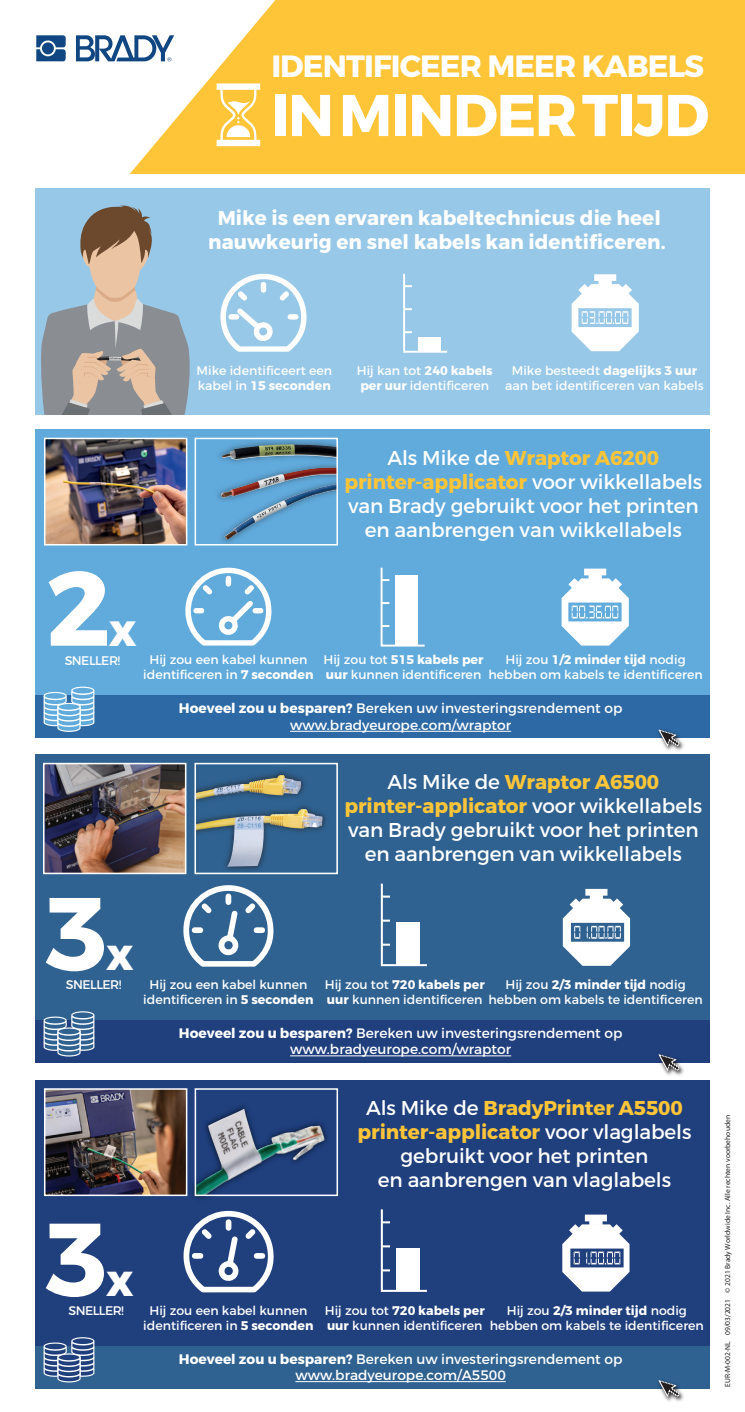
<style>
.page{position:relative;width:745px;height:1412px;background:#fff}
.page>*{position:absolute;margin:0;border:0;box-sizing:border-box;transform-origin:0 0}
.t1{font:700 105.12px "Montserrat";color:#fff}
.t2{font:700 103.62px "Montserrat";color:#fff}
.t3{font:700 58.75px "Montserrat";letter-spacing:-.025em;color:#fff}
.t4{font:700 45.5px "Montserrat";color:#fff}
.t5{font:700 44.88px "Montserrat";color:#fff}
.t6{font:700 30.75px "Montserrat";letter-spacing:-.03em;color:#fff}
.t7{font:20px/24px "Montserrat";letter-spacing:-.005em;color:#fff;text-align:center}
.t8{font:700 20px/24px "Montserrat";color:#fff;text-align:center}
.t9{font:13.75px/16.5px "Montserrat";color:#fff;text-align:center}
.t10{font:12.5px/15px "Montserrat";color:#fff;text-align:center}
.t11{font:12.5px "Montserrat";letter-spacing:-.04em;color:#fff}
.t12{font:7.5px "Myriad Pro";color:#231f20}
.s1{font-weight:700}
.s2{font-weight:700;color:#ffc538}
</style>
<div class="page">
<div style="left:35px;top:189px;width:674px;height:226px;background:#98c8e8"></div>
<svg style="left:130px;top:0;width:614px;height:174px;background:#ffcb4e"></svg>
<svg style="left:220px;top:273px;width:87px;height:79px"></svg>
<svg style="left:403px;top:273px;width:45px;height:80px"></svg>
<svg style="left:216px;top:83px;width:44px;height:63px"></svg>
<svg style="left:36px;top:35px;width:30px;height:26px"></svg>
<div style="left:42px;top:42px;width:12px;height:12px;background:#104782;border-radius:50%"></div>
<svg style="left:76px;top:35px;width:98px;height:27px"></svg>
<svg style="left:571px;top:274px;width:67px;height:77px"></svg>
<div style="left:35px;top:1080px;width:674px;height:284px;background:#1f3f7d"></div>
<div style="left:35px;top:1346px;width:674px;height:43px;background:#2f6291"></div>
<img style="left:47px;top:1091px;width:137px;height:102px">
<div style="left:44px;top:1088px;width:143px;height:108px;border:2px solid #fff"></div>
<img style="left:192px;top:1106px;width:140px;height:93px">
<img style="left:197px;top:1109px;width:127px;height:84px">
<div style="left:194px;top:1088px;width:144px;height:108px;border:2px solid #fff"></div>
<svg style="left:183px;top:1210px;width:91px;height:82px"></svg>
<svg style="left:380px;top:1209px;width:47px;height:83px"></svg>
<svg style="left:562px;top:1214px;width:67px;height:77px"></svg>
<svg style="left:41px;top:205px;width:149px;height:210px"></svg>
<div style="left:35px;top:754px;width:674px;height:284px;background:#2f6291"></div>
<div style="left:35px;top:1020px;width:674px;height:43px;background:#1f3f7d"></div>
<svg style="left:183px;top:885px;width:91px;height:82px"></svg>
<svg style="left:380px;top:883px;width:47px;height:84px"></svg>
<img style="left:46px;top:766px;width:137px;height:105px">
<div style="left:43px;top:763px;width:143px;height:111px;border:2px solid #fff"></div>
<svg style="left:562px;top:889px;width:67px;height:77px"></svg>
<div style="left:35px;top:430px;width:674px;height:283px;background:#60aadc"></div>
<div style="left:35px;top:696px;width:674px;height:42px;background:#2c69a5"></div>
<svg style="left:185px;top:567px;width:87px;height:79px"></svg>
<svg style="left:380px;top:567px;width:45px;height:80px"></svg>
<hr style="left:290px;top:731px;width:221px;height:1px;background:#fff">
<hr style="left:290px;top:1055px;width:221px;height:1px;background:#fff">
<hr style="left:295px;top:1381px;width:210px;height:1px;background:#fff">
<svg style="left:561px;top:569px;width:67px;height:77px"></svg>
<img style="left:35px;top:429px;width:175px;height:117px">
<div style="left:44px;top:438px;width:143px;height:107px;border:2px solid #fff"></div>
<svg style="left:41px;top:686px;width:55px;height:46px"></svg>
<img style="left:664px;top:736px;width:20px;height:15px">
<svg style="left:658px;top:729px;width:21px;height:17px"></svg>
<svg style="left:43px;top:1011px;width:52px;height:46px"></svg>
<svg style="left:43px;top:1337px;width:52px;height:46px"></svg>
<img style="left:664px;top:1063px;width:20px;height:13px">
<svg style="left:658px;top:1054px;width:21px;height:17px"></svg>
<img style="left:664px;top:1389px;width:20px;height:13px">
<svg style="left:658px;top:1380px;width:21px;height:17px"></svg>
<img style="left:212px;top:437px;width:126px;height:109px">
<img style="left:222px;top:444px;width:72px;height:16px">
<div style="left:194px;top:438px;width:144px;height:107px;border:2px solid #fff"></div>
<img style="left:182px;top:767px;width:144px;height:107px">
<img style="left:191px;top:775px;width:131px;height:92px">
<div style="left:194px;top:763px;width:144px;height:111px;border:2px solid #fff"></div>
<h3 class="t6" style="left:271px;top:47px;width:434px">IDENTIFICEER MEER KABELS</h3>
<h3 class="t3" style="left:270px;top:79px;width:440px">INMINDERTIJD</h3>
<h3 class="t8" style="left:208px;top:206px;width:458px">Mike is een ervaren kabeltechnicus die heel nauwkeurig en snel kabels kan identificeren.</h3>
<p class="t10" style="left:196px;top:363px;width:137px;text-align:left">Mike identificeert een kabel in <span class="s1">15 seconden</span></p>
<p class="t10" style="left:505px;top:363px;width:200px">Mike besteedt <span class="s1">dagelijks 3 uur </span>aan bet identificeren van kabels</p>
<p class="t10" style="left:356px;top:363px;width:137px;text-align:left">Hij kan tot <span class="s1">240 kabels per uur</span> identificeren</p>
<h1 class="t1" style="left:46px;top:543px;width:66px">2</h1>
<h3 class="t4" style="left:109px;top:601px;width:29px">x</h3>
<h3 class="t7" style="left:344px;top:445px;width:359px">Als Mike de <span class="s2">Wraptor A6200 printer-applicator</span> voor wikkellabels van Brady gebruikt voor het printen en aanbrengen van wikkellabels</h3>
<p class="t11" style="left:65px;top:652px;width:57px">SNELLER!</p>
<p class="t10" style="left:143px;top:652px;width:171px">Hij zou een kabel kunnen identificeren in <span class="s1">7 seconden</span></p>
<p class="t10" style="left:488px;top:652px;width:215px">Hij zou <span class="s1">1/2 minder tijd</span> nodig hebben om kabels te identificeren</p>
<p class="t10" style="left:323px;top:652px;width:161px;text-align:left">Hij zou tot <span class="s1">515 kabels per uur</span> kunnen identificeren</p>
<p class="t9" style="left:179px;top:700px;width:444px"><span class="s1">Hoeveel zou u besparen?</span> Bereken uw investeringsrendement op www.bradyeurope.com/wraptor</p>
<h3 class="t7" style="left:344px;top:770px;width:359px">Als Mike de <span class="s2">Wraptor A6500 printer-applicator</span> voor wikkellabels van Brady gebruikt voor het printen en aanbrengen van wikkellabels</h3>
<h2 class="t2" style="left:45px;top:869px;width:65px">3</h2>
<h3 class="t5" style="left:106px;top:927px;width:29px">x</h3>
<p class="t11" style="left:66px;top:977px;width:57px">SNELLER!</p>
<p class="t10" style="left:143px;top:977px;width:171px">Hij zou een kabel kunnen identificeren in <span class="s1">5 seconden</span></p>
<p class="t10" style="left:488px;top:977px;width:215px">Hij zou <span class="s1">2/3 minder tijd</span> nodig hebben om kabels te identificeren</p>
<p class="t10" style="left:324px;top:977px;width:161px;text-align:left">Hij zou tot <span class="s1">720 kabels per uur</span> kunnen identificeren</p>
<p class="t9" style="left:179px;top:1025px;width:444px"><span class="s1">Hoeveel zou u besparen?</span> Bereken uw investeringsrendement op www.bradyeurope.com/wraptor</p>
<h3 class="t7" style="left:357px;top:1095px;width:335px">Als Mike de <span class="s2">BradyPrinter A5500 printer-applicator</span> voor vlaglabels gebruikt voor het printen<br>en aanbrengen van vlaglabels</h3>
<h2 class="t2" style="left:45px;top:1195px;width:65px">3</h2>
<p class="t11" style="left:68px;top:1303px;width:57px">SNELLER!</p>
<h3 class="t5" style="left:106px;top:1252px;width:29px">x</h3>
<p class="t10" style="left:143px;top:1303px;width:171px">Hij zou een kabel kunnen identificeren in <span class="s1">5 seconden</span></p>
<p class="t10" style="left:489px;top:1303px;width:215px">Hij zou <span class="s1">2/3 minder tijd</span> nodig hebben om kabels te identificeren</p>
<p class="t10" style="left:324px;top:1303px;width:161px;text-align:left">Hij zou tot <span class="s1">720 kabels per uur</span> kunnen identificeren</p>
<p class="t9" style="left:179px;top:1350px;width:444px"><span class="s1">Hoeveel zou u besparen?</span> Bereken uw investeringsrendement op www.bradyeurope.com/A5500</p>
<p class="t12" style="left:723px;top:1387px;width:273px;rotate:-90deg">EUR-M-002-NL 09/03/2021 © 2021 Brady Worldwide Inc. Alle rechten voorbehouden</p>
</div>
